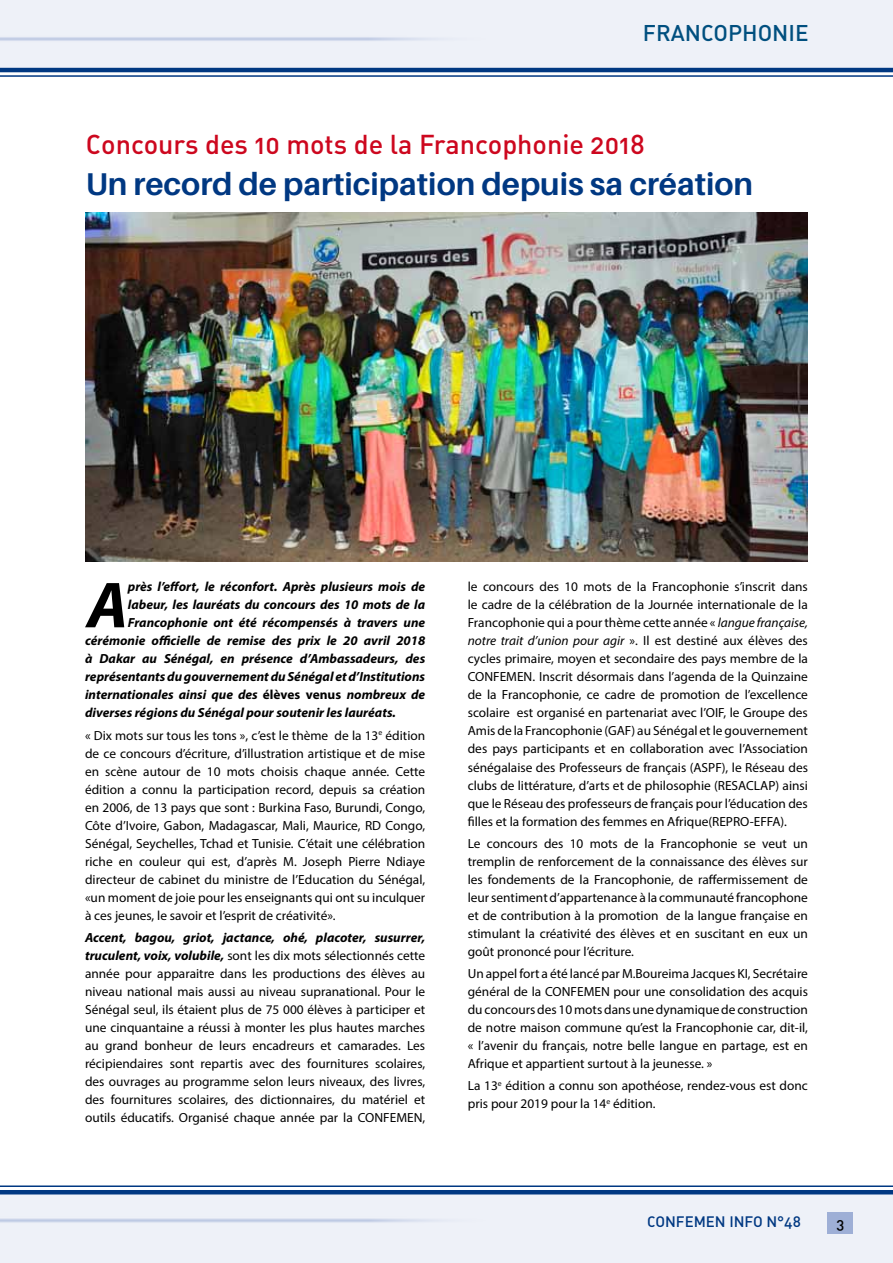
<style>
.page{position:relative;width:893px;height:1263px;background:#fff}
.page>*{position:absolute;margin:0;border:0;box-sizing:border-box;transform-origin:0 0}
.t1{font:italic 700 65.55px "Myriad Pro";color:#000}
.t2{font:700 31.5px "Aileron";color:#003882}
.t3{font:27px "DIN Medium Alternate";color:#cd071e}
.t4{font:22.5px "DIN Medium Alternate";color:#004f7f}
.t5{font:15px "DIN Medium Alternate";color:#003882}
.t6{font:15px "DIN Medium Alternate";color:#000}
.t7{font:13.2px/18px "Myriad Pro";color:#000;text-align:justify}
.t8{font:italic 700 13.2px "Myriad Pro";color:#000}
.s1{font-style:normal}
.s2{font-weight:700;font-style:italic}
.s3{font-style:italic}
</style>
<div class="page">
<div style="left:0;top:1194px;width:893px;height:69px;background:#eef1f8"></div>
<div style="left:0;top:0;width:893px;height:71px;background:#eef1f8"></div>
<svg style="left:0;top:37px;width:435px;height:4px;background:#ced6ea"></svg>
<svg style="left:0;top:1218px;width:438px;height:5px"></svg>
<div style="left:827px;top:1212px;width:26px;height:21px;background:#9eafd6"></div>
<hr style="left:0;top:68px;width:893px;height:4px;background:#003882">
<hr style="left:0;top:75px;width:893px;height:2px;background:#003882">
<hr style="left:0;top:1185px;width:893px;height:2px;background:#003882">
<hr style="left:0;top:1190px;width:893px;height:4px;background:#003882">
<img style="left:85px;top:213px;width:722px;height:348px">
<h3 class="t4" style="left:643px;top:19px;width:57px">Franco</h3>
<h3 class="t4" style="left:728px;top:19px;width:43px">phonie</h3>
<h3 class="t3" style="left:86px;top:127px;width:561px">Concours des 10 mots de la Francophonie 2018</h3>
<h2 class="t2" style="left:86px;top:166px;width:669px">Un record de participation depuis sa création</h2>
<h1 class="t1" style="left:87px;top:563px;width:42px">A</h1>
<p class="t8" style="left:128px;top:578px;width:299px">près l’effort, le réconfort. Après plusieurs mois de</p>
<p class="t8" style="left:128px;top:596px;width:299px">labeur, les lauréats du concours des 10 mots de la</p>
<p class="t8" style="left:128px;top:614px;width:299px">Francophonie ont été récompensés à travers une</p>
<p class="t8" style="left:85px;top:632px;width:342px">cérémonie officielle de remise des prix le 20 avril 2018</p>
<p class="t8" style="left:85px;top:650px;width:342px">à Dakar au Sénégal, en présence d’Ambassadeurs, des</p>
<p class="t8" style="left:85px;top:668px;width:342px">représentants du gouvernement du Sénégal et d’Institutions</p>
<p class="t8" style="left:85px;top:686px;width:342px">internationales ainsi que des <span class="s1">élèves venus</span> nombreux de</p>
<p class="t8" style="left:85px;top:704px;width:312px">diverses régions du Sénégal pour soutenir les lauréats.</p>
<p class="t7" style="left:85px;top:726px;width:342px">« Dix mots sur tous les tons », c’est le thème de la 13<sup>e</sup> édition de ce concours d’écriture, d’illustration artistique et de mise en scène autour de 10 mots choisis chaque année. Cette édition a connu la participation record, depuis sa création en 2006, de 13 pays que sont : Burkina Faso, Burundi, Congo, Côte d’Ivoire, Gabon, Madagascar, Mali, Maurice, RD Congo, Sénégal, Seychelles, Tchad et Tunisie. C’était une célébration riche en couleur qui est, d’après M. Joseph Pierre Ndiaye directeur de cabinet du ministre de l’Education du Sénégal, «un moment de joie pour les enseignants qui ont su inculquer à ces jeunes, le savoir et l’esprit de créativité».</p>
<p class="t7" style="left:85px;top:928px;width:342px"><span class="s2">Accent, bagou, griot, jactance, ohé, placoter, susurrer, truculent, voix, volubile,</span> sont les dix mots sélectionnés cette année pour apparaitre dans les productions des élèves au niveau national mais aussi au niveau supranational. Pour le Sénégal seul, ils étaient plus de 75 000 élèves à participer et une cinquantaine a réussi à monter les plus hautes marches au grand bonheur de leurs encadreurs et camarades. Les récipiendaires sont repartis avec des fournitures scolaires, des ouvrages au programme selon leurs niveaux, des livres, des fournitures scolaires, des dictionnaires, du matériel et outils éducatifs. Organisé chaque année par la CONFEMEN,</p>
<p class="t7" style="left:468px;top:578px;width:342px">le concours des 10 mots de la Francophonie s’inscrit dans le cadre de la célébration de la Journée internationale de la Francophonie qui a pour thème cette année « <span class="s3">langue française, notre trait d’union pour agir</span> ». Il est destiné aux élèves des cycles primaire, moyen et secondaire des pays membre de la CONFEMEN. Inscrit désormais dans l’agenda de la Quinzaine de la Francophonie, ce cadre de promotion de l’excellence scolaire est organisé en partenariat avec l’OIF, le Groupe des Amis de la Francophonie (GAF) au Sénégal et le gouvernement des pays participants et en collaboration avec l’Association sénégalaise des Professeurs de français (ASPF), le Réseau des clubs de littérature, d’arts et de philosophie (RESACLAP) ainsi que le Réseau des professeurs de français pour l’éducation des filles et la formation des femmes en Afrique(REPRO-EFFA).</p>
<p class="t7" style="left:468px;top:834px;width:342px">Le concours des 10 mots de la Francophonie se veut un tremplin de renforcement de la connaissance des élèves sur les fondements de la Francophonie, de raffermissement de leur sentiment d’appartenance à la communauté francophone et de contribution à la promotion de la langue française en stimulant la créativité des élèves et en suscitant en eux un goût prononcé pour l’écriture.</p>
<p class="t7" style="left:468px;top:964px;width:342px">Un appel fort a été lancé par M.Boureima Jacques KI, Secrétaire général de la CONFEMEN pour une consolidation des acquis du concours des 10 mots dans une dynamique de construction de notre maison commune qu’est la Francophonie car, dit-il, « l’avenir du français, notre belle langue en partage, est en Afrique et appartient surtout à la jeunesse. »</p>
<p class="t7" style="left:468px;top:1076px;width:342px">La 13<sup>e</sup> édition a connu son apothéose, rendez-vous est donc pris pour 2019 pour la 14<sup>e</sup> édition.</p>
<p class="t5" style="left:647px;top:1212px;width:155px">CONFEMEN INFO N°48</p>
<p class="t6" style="left:837px;top:1214px;width:9px">3</p>
</div>
